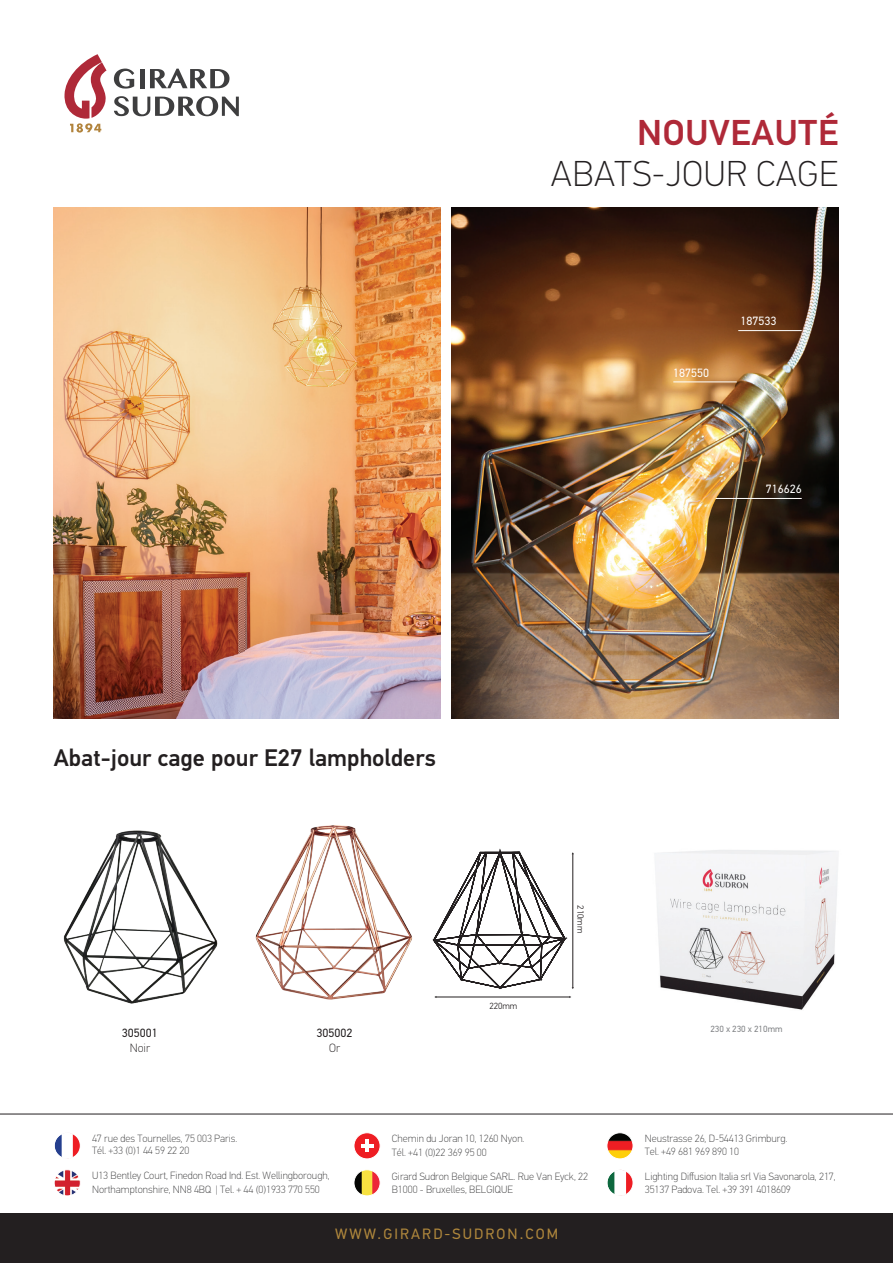
<style>
.page{position:relative;width:893px;height:1263px;background:#fff}
.page>*{position:absolute;margin:0;border:0;box-sizing:border-box;transform-origin:0 0}
.t1{font:100 36px "PF Din Text Pro";letter-spacing:.02em;color:#231f20}
.t2{font:500 36px "PF Din Text Pro";letter-spacing:.02em;color:#af2938}
.t3{font:500 24px "PF Din Text Pro";color:#231f20}
.t4{font:15px "PF Din Text Pro";letter-spacing:.14em;color:#af873c}
.t5{font:12px "PF Din Text Pro";color:#fff}
.t6{font:12px "PF Din Text Pro";color:#231f20}
.t7{font:100 12px "PF Din Text Pro";color:#231f20}
.t8{font:100 10.5px/12.6px "PF Din Text Pro";color:#3e3e3f}
.t9{font:9px "PF Din Text Pro";color:#808285}
.t10{font:300 9px "PF Din Text Pro";color:#231f20}
</style>
<div class="page">
<div style="left:0;top:1213px;width:893px;height:50px;background:#231f20"></div>
<div style="left:354px;top:1133px;width:26px;height:26px;background:#ee1d23;border-radius:50%"></div>
<div style="left:354px;top:1132px;width:26px;height:27px;border:1px solid #fff;border-radius:50%"></div>
<hr style="left:361px;top:1144px;width:12px;height:4px;background:#fff">
<hr style="left:365px;top:1139px;width:4px;height:13px;background:#fff">
<img style="left:607px;top:1133px;width:26px;height:26px;border-radius:13px">
<div style="left:607px;top:1132px;width:26px;height:27px;border:1px solid #fff;border-radius:50%"></div>
<img style="left:54px;top:1170px;width:26px;height:26px;border-radius:13px">
<div style="left:54px;top:1169px;width:27px;height:27px;border:1px solid #fff;border-radius:50%"></div>
<svg style="left:607px;top:1170px;width:26px;height:26px"></svg>
<div style="left:607px;top:1170px;width:26px;height:26px;border:1px solid #fff;border-radius:50%"></div>
<svg style="left:614px;top:1171px;width:19px;height:23px"></svg>
<div style="left:607px;top:1169px;width:26px;height:27px;border:1px solid #fff;border-radius:50%"></div>
<img style="left:354px;top:1170px;width:26px;height:26px;border-radius:13px">
<div style="left:354px;top:1169px;width:26px;height:27px;border:1px solid #fff;border-radius:50%"></div>
<svg style="left:54px;top:1132px;width:26px;height:27px"></svg>
<svg style="left:62px;top:1132px;width:17px;height:27px"></svg>
<div style="left:54px;top:1132px;width:27px;height:27px;border:1px solid #fff;border-radius:50%"></div>
<hr style="left:0;top:1114px;width:893px;height:1px;background:#231f20">
<img style="left:63px;top:830px;width:155px;height:174px">
<img style="left:255px;top:825px;width:157px;height:175px">
<svg style="left:433px;top:608px;width:141px;height:390px"></svg>
<img style="left:655px;top:850px;width:183px;height:160px">
<img style="left:54px;top:208px;width:387px;height:510px">
<svg style="left:64px;top:54px;width:43px;height:79px"></svg>
<svg style="left:114px;top:96px;width:125px;height:20px"></svg>
<svg style="left:114px;top:69px;width:20px;height:20px"></svg>
<div style="left:140px;top:69px;width:5px;height:19px;background:#3e3e3f"></div>
<svg style="left:150px;top:69px;width:79px;height:19px"></svg>
<img style="left:452px;top:208px;width:387px;height:510px">
<hr style="left:738px;top:330px;width:64px;height:1px;background:#fff">
<hr style="left:673px;top:382px;width:64px;height:1px;background:#fff">
<hr style="left:716px;top:498px;width:86px;height:1px;background:#fff">
<h1 class="t2" style="left:637px;top:111px;width:203px">NOUVEAUTÉ</h1>
<h1 class="t1" style="left:551px;top:153px;width:289px">ABATS-JOUR CAGE</h1>
<p class="t5" style="left:673px;top:366px;width:37px">187550</p>
<p class="t5" style="left:741px;top:314px;width:37px">187533</p>
<p class="t5" style="left:766px;top:482px;width:37px">716626</p>
<h2 class="t3" style="left:54px;top:744px;width:384px">Abat-jour cage pour E27 lampholders</h2>
<p class="t6" style="left:122px;top:1026px;width:37px">305001</p>
<p class="t7" style="left:130px;top:1040px;width:22px">Noir</p>
<p class="t6" style="left:317px;top:1026px;width:37px">305002</p>
<p class="t7" style="left:329px;top:1040px;width:12px">Or</p>
<p class="t10" style="left:489px;top:1001px;width:30px">220mm</p>
<p class="t10" style="left:586px;top:905px;width:30px;rotate:90deg">210mm</p>
<p class="t9" style="left:710px;top:1024px;width:73px">230 x 230 x 210mm</p>
<p class="t8" style="left:92px;top:1132px;width:147px">47 rue des Tournelles, 75 003 Paris.<br>Tél. +33 (0)1 44 59 22 20</p>
<p class="t8" style="left:392px;top:1131px;width:134px;line-height:14.4px">Chemin du Joran 10, 1260 Nyon.<br>Tél. +41 (0)22 369 95 00</p>
<p class="t8" style="left:645px;top:1132px;width:144px">Neustrasse 26, D-54413 Grimburg.<br>Tel. +49 681 969 890 10</p>
<p class="t8" style="left:92px;top:1168px;width:239px;line-height:14.4px">U13 Bentley Court, Finedon Road Ind. Est. Wellingborough,<br>Northamptonshire, NN8 4BQ | Tel. + 44 (0)1933 770 550</p>
<p class="t8" style="left:645px;top:1171px;width:192px">Lighting Diffusion Italia srl Via Savonarola, 217,<br>35137 Padova. Tel. +39 391 4018609</p>
<p class="t8" style="left:392px;top:1171px;width:198px">Girard Sudron Belgique SARL. Rue Van Eyck, 22<br>B1000 - Bruxelles, BELGIQUE</p>
<h3 class="t4" style="left:335px;top:1224px;width:224px">WWW.GIRARD-SUDRON.COM</h3>
</div>
